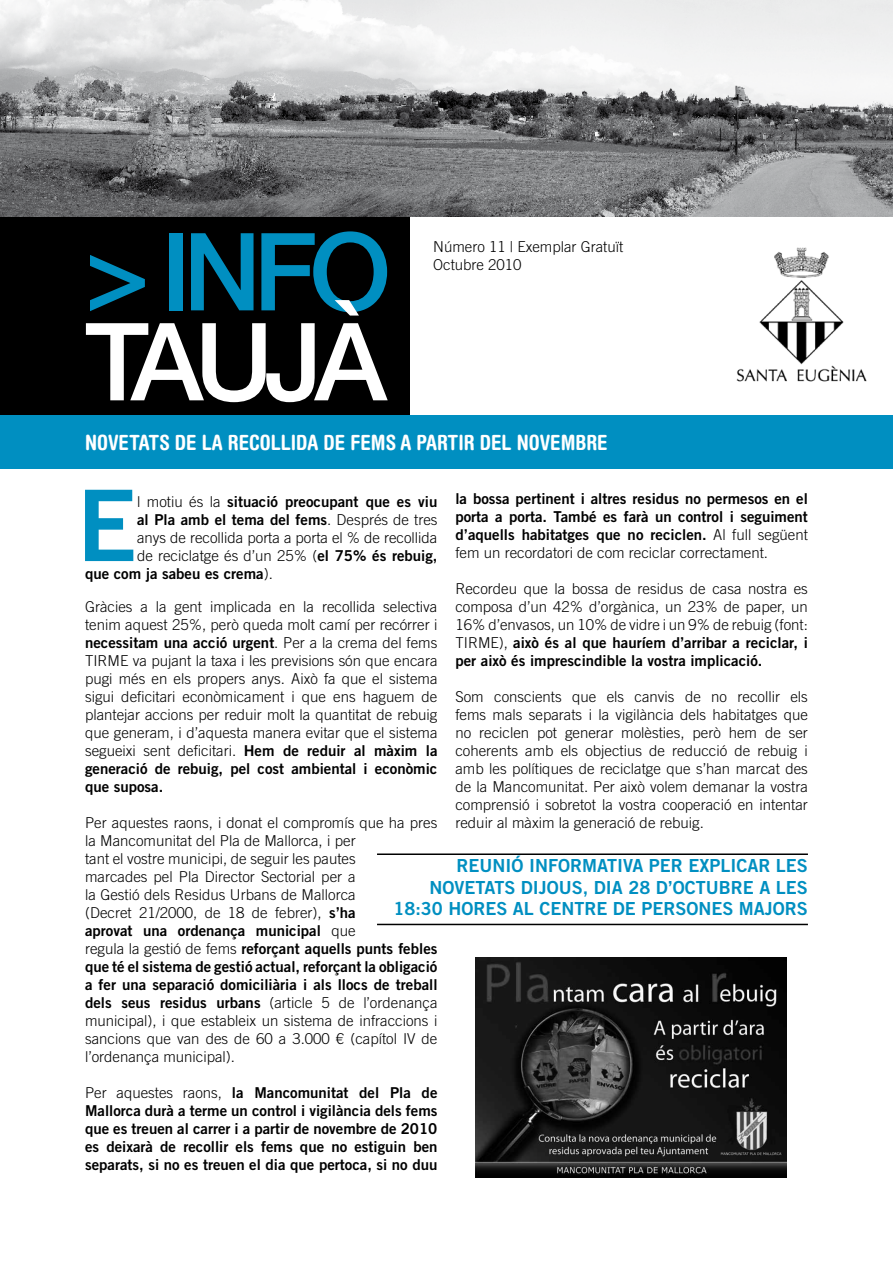
<style>
.page{position:relative;width:893px;height:1263px;background:#fff}
.page>*{position:absolute;margin:0;border:0;box-sizing:border-box;transform-origin:0 0}
.t1{font:500 108px "Helvetica Neue LT Std";color:#008fc1}
.t2{font:500 108px "Helvetica Neue LT Std";letter-spacing:-.075em;color:#fff}
.t3{font:98.7px "Trade Gothic LT Std Bd 2";color:#008fc1}
.t4{font:700 condensed 21px "Helvetica Rounded LT Std";color:#fff}
.t5{font:18px/21.6px "Trade Gothic LT Std Bd 2";color:#008fc1;text-align:right}
.t6{font:300 15px/18px "Trade Gothic LT Std";color:#000}
.t7{font:15px/18px "Trade Gothic LT Std Bd 2";color:#000}
.s1{font-family:"Trade Gothic LT Std";font-weight:300}
.s2{font-family:"Trade Gothic LT Std Bd 2";font-weight:400}
</style>
<div class="page">
<div style="left:0;top:415px;width:893px;height:53px;background:#008fc1"></div>
<img style="left:0;top:0;width:893px;height:217px">
<div style="left:0;top:217px;width:409px;height:198px;background:#000"></div>
<img style="left:736px;top:247px;width:131px;height:135px">
<hr style="left:377px;top:853px;width:431px;height:2px;background:#000">
<hr style="left:377px;top:924px;width:431px;height:1px;background:#000">
<img style="left:475px;top:957px;width:312px;height:221px">
<h1 class="t1" style="left:85px;top:208px;width:308px">&gt; INFO</h1>
<p class="t6" style="left:433px;top:237px;width:192px">Número 11 | Exemplar Gratuït<br>Octubre 2010</p>
<h1 class="t2" style="left:85px;top:297px;width:303px">TAUJÀ</h1>
<h3 class="t4" style="left:85px;top:430px;width:524px">NOVETATS DE LA RECOLLIDA DE FEMS A PARTIR DEL NOVEMBRE</h3>
<h2 class="t3" style="left:77px;top:465px;width:62px">E</h2>
<p class="t7" style="left:137px;top:492px;width:302px"><span class="s1">l motiu és la</span> situació preocupant que es viu al Pla amb el tema del fems<span class="s1">. Després de tres</span></p>
<p class="t7" style="left:455px;top:489px;width:354px;text-align:justify">la bossa pertinent i altres residus no permesos en el porta a porta. També es farà un control i seguiment d’aquells habitatges que no reciclen. <span class="s1">Al full següent</span></p>
<p class="t6" style="left:455px;top:543px;width:314px">fem un recordatori de com reciclar correctament.</p>
<p class="t6" style="left:455px;top:579px;width:354px;text-align:justify">Recordeu que la bossa de residus de casa nostra es composa d’un 42% d’orgànica, un 23% de paper, un 16% d’envasos, un 10% de vidre i un 9% de rebuig (font:</p>
<p class="t7" style="left:455px;top:633px;width:354px"><span class="s1">TIRME),</span> això és al que hauríem d’arribar a reciclar, i per això és imprescindible la vostra implicació.</p>
<p class="t6" style="left:455px;top:687px;width:354px;text-align:justify">Som conscients que els canvis de no recollir els fems mals separats i la vigilància dels habitatges que no reciclen pot generar molèsties, però hem de ser coherents amb els objectius de reducció de rebuig i amb les polítiques de reciclatge que s’han marcat des de la Mancomunitat. Per això volem demanar la vostra comprensió i sobretot la vostra cooperació en intentar reduir al màxim la generació de rebuig.</p>
<p class="t5" style="left:393px;top:854px;width:416px">REUNIÓ INFORMATIVA PER EXPLICAR LES<br>NOVETATS DIJOUS, DIA 28 D’OCTUBRE A LES<br>18:30 HORES AL CENTRE DE PERSONES MAJORS</p>
<p class="t6" style="left:137px;top:528px;width:302px">anys de recollida porta a porta el % de recollida de reciclatge és d’un 25% (<span class="s2">el 75% és rebuig,</span></p>
<p class="t7" style="left:85px;top:564px;width:189px">que com ja sabeu es crema<span class="s1">).</span></p>
<p class="t6" style="left:85px;top:597px;width:354px">Gràcies a la gent implicada en la recollida selectiva tenim aquest 25%, però queda molt camí per recórrer i</p>
<p class="t7" style="left:85px;top:633px;width:354px">necessitam una acció urgent<span class="s1">. Per a la crema del fems</span></p>
<p class="t6" style="left:85px;top:651px;width:354px;text-align:justify">TIRME va pujant la taxa i les previsions són que encara pugi més en els propers anys. Això fa que el sistema sigui deficitari econòmicament i que ens haguem de plantejar accions per reduir molt la quantitat de rebuig que generam, i d’aquesta manera evitar que el sistema segueixi sent deficitari. <span class="s2">Hem de reduir al màxim la</span></p>
<p class="t7" style="left:85px;top:759px;width:354px">generació de rebuig, pel cost ambiental i econòmic que suposa.</p>
<p class="t6" style="left:85px;top:813px;width:354px">Per aquestes raons, i donat el compromís que ha pres la Mancomunitat del Pla de Mallorca, i per<br>tant el vostre municipi, de seguir les pautes<br>marcades pel Pla Director Sectorial per a<br>la Gestió dels Residus Urbans de Mallorca<br>(Decret 21/2000, de 18 de febrer), <span class="s2">s’ha</span></p>
<p class="t7" style="left:85px;top:921px;width:354px">aprovat una ordenança municipal <span class="s1">que<br>regula la gestió de fems</span> reforçant aquells punts febles que té el sistema de gestió actual, reforçant la obligació a fer una separació domiciliària i als llocs de treball</p>
<p class="t6" style="left:85px;top:993px;width:354px;text-align:justify"><span class="s2">dels seus residus urbans</span> (article 5 de l’ordenança municipal), i que estableix un sistema de infraccions i sancions que van des de 60 a 3.000 € (capítol IV de l’ordenança municipal).</p>
<p class="t7" style="left:85px;top:1083px;width:354px;text-align:justify"><span class="s1">Per aquestes raons,</span> la Mancomunitat del Pla de Mallorca durà a terme un control i vigilància dels fems que es treuen al carrer i a partir de novembre de 2010 es deixarà de recollir els fems que no estiguin ben separats, si no es treuen el dia que pertoca, si no duu</p>
</div>
